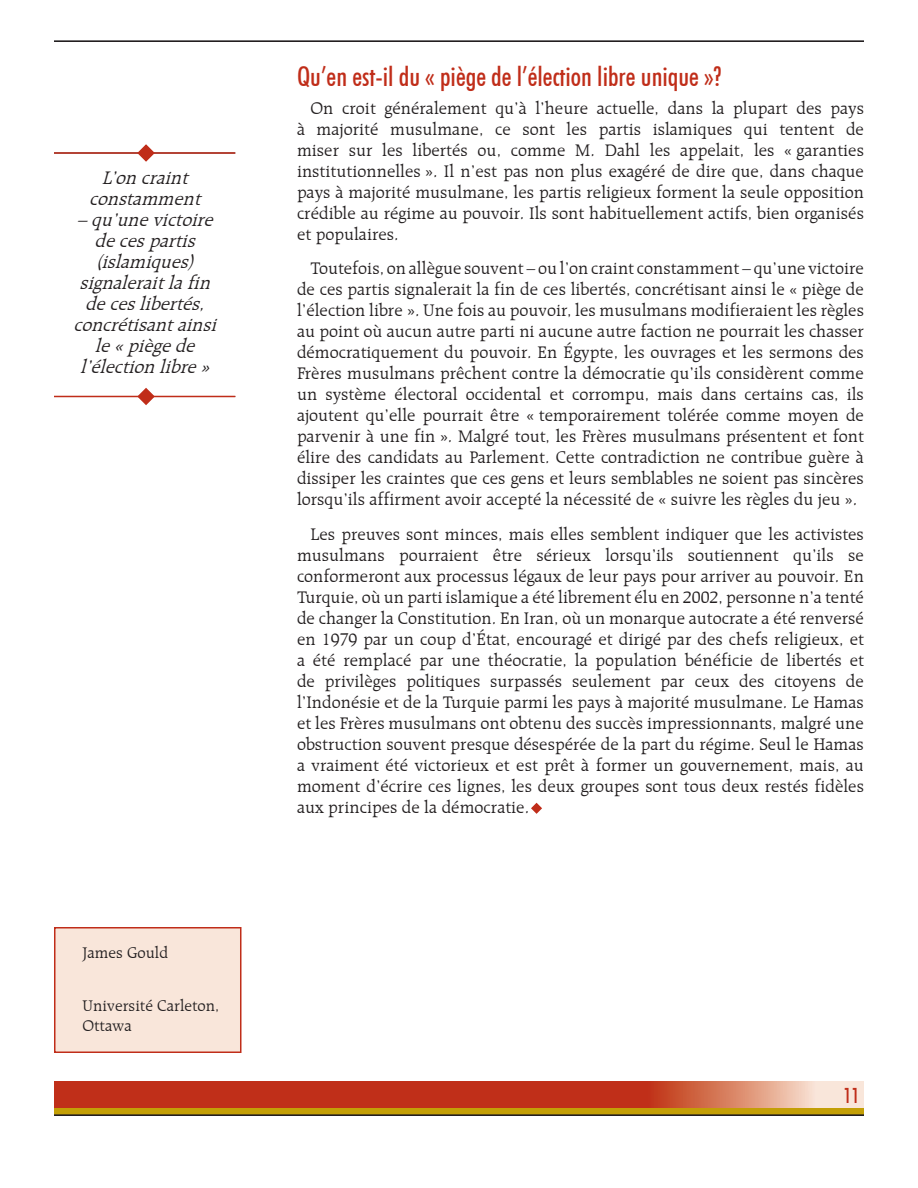
<style>
.page{position:relative;width:918px;height:1188px;background:#fff}
.page>*{position:absolute;margin:0;border:0;box-sizing:border-box;transform-origin:0 0}
.Paragraph_Style_2{font:500 condensed 27px "Futura BT";color:#c02d19}
.t1{font:500 condensed 21px "Futura BT";color:#c02d19}
.Body_text_side_bar{font:italic 300 19.5px/21px "Raleigh BT";color:#231f20;text-align:center}
.Paragraph_Style_1{font:300 18px/21px "Raleigh BT";color:#231f20;text-align:justify}
.t2{font:300 16.5px/19.8px "Raleigh BT";color:#231f20}
</style>
<div class="page">
<svg style="left:54px;top:1081px;width:810px;height:27px;background:#c84b35"></svg>
<div style="left:54px;top:1108px;width:810px;height:7px;background:#c39f06"></div>
<hr style="left:54px;top:1114px;width:810px;height:2px;background:#231f20">
<hr style="left:54px;top:41px;width:810px;height:1px;background:#231f20">
<div style="left:55px;top:928px;width:186px;height:124px;background:#f9e6da"></div>
<div style="left:54px;top:927px;width:187px;height:126px;border:2px solid #c02d19"></div>
<hr style="left:54px;top:152px;width:181px;height:2px;background:#c02d19">
<svg style="left:136px;top:144px;width:20px;height:18px"></svg>
<hr style="left:54px;top:396px;width:181px;height:1px;background:#c02d19">
<svg style="left:136px;top:388px;width:20px;height:17px"></svg>
<svg style="left:531px;top:802px;width:11px;height:12px"></svg>
<p class="Body_text_side_bar" style="left:74px;top:167px;width:150px">L’on craint constamment –qu’unevictoire decespartis (islamiques) signaleraitlafin deceslibertés, concrétisantainsi le«piègede l’élection libre»</p>
<p class="t2" style="left:82px;top:942px;width:87px">James Gould</p>
<p class="t2" style="left:82px;top:996px;width:138px">Université Carleton,<br>Ottawa</p>
<p class="Paragraph_Style_2" style="left:297px;top:60px;width:426px">Qu’en est-il du « piège de l’élection libre unique »?</p>
<p class="Paragraph_Style_1" style="left:297px;top:97px;width:569px;text-indent:14px">On croit généralement qu’à l’heure actuelle, dans la plupart des pays à majorité musulmane, ce sont les partis islamiques qui tentent de miser sur les libertés ou, comme M. Dahl les appelait, les « garanties institutionnelles ». Il n’est pas non plus exagéré de dire que, dans chaque pays à majorité musulmane, les partis religieux forment la seule opposition crédible au régime au pouvoir. Ils sont habituellement actifs, bien organisés et populaires.</p>
<p class="Paragraph_Style_1" style="left:297px;top:257px;width:569px;text-indent:14px">Toutefois, on allègue souvent – ou l’on craint constamment – qu’une victoire de ces partis signalerait la fin de ces libertés, concrétisant ainsi le « piège de l’élection libre ». Une fois au pouvoir, les musulmans modifieraient les règles au point où aucun autre parti ni aucune autre faction ne pourrait les chasser démocratiquement du pouvoir. En Égypte, les ouvrages et les sermons des Frères musulmans prêchent contre la démocratie qu’ils considèrent comme un système électoral occidental et corrompu, mais dans certains cas, ils ajoutent qu’elle pourrait être « temporairement tolérée comme moyen de parvenir à une fin ». Malgré tout, les Frères musulmans présentent et font élire des candidats au Parlement. Cette contradiction ne contribue guère à dissiper les craintes que ces gens et leurs semblables ne soient pas sincères lorsqu’ils affirment avoir accepté la nécessité de « suivre les règles du jeu ».</p>
<p class="Paragraph_Style_1" style="left:297px;top:523px;width:568px;text-indent:14px">Les preuves sont minces, mais elles semblent indiquer que les activistes musulmans pourraient être sérieux lorsqu’ils soutiennent qu’ils se conformeront aux processus légaux de leur pays pour arriver au pouvoir. En Turquie, où un parti islamique a été librement élu en 2002, personne n’a tenté de changer la Constitution. En Iran, où un monarque autocrate a été renversé en 1979 par un coup d’État, encouragé et dirigé par des chefs religieux, et a été remplacé par une théocratie, la population bénéficie de libertés et de privilèges politiques surpassés seulement par ceux des citoyens de l’Indonésie et de la Turquie parmi les pays à majorité musulmane. Le Hamas et les Frères musulmans ont obtenu des succès impressionnants, malgré une obstruction souvent presque désespérée de la part du régime. Seul le Hamas a vraiment été victorieux et est prêt à former un gouvernement, mais, au moment d’écrire ces lignes, les deux groupes sont tous deux restés fidèles aux principes de la démocratie.</p>
<p class="t1" style="left:843px;top:1082px;width:18px">11</p>
</div>
